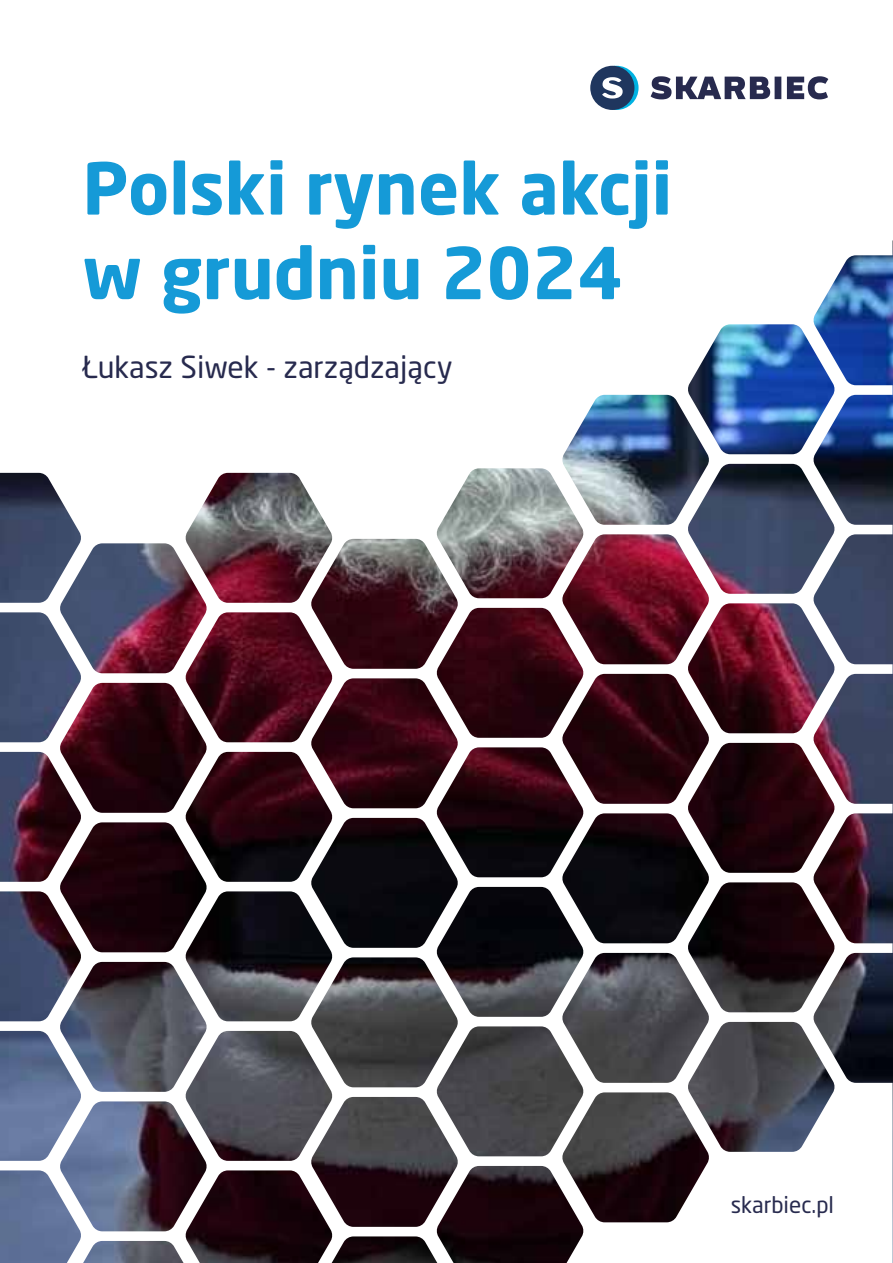
<style>
.page{position:relative;width:893px;height:1263px;background:#fff}
.page>*{position:absolute;margin:0;border:0;box-sizing:border-box;transform-origin:0 0}
.t1{font:700 70.5px/84.6px "Neo Sans Pro";color:#159ad7}
.t2{font:30px "Neo Sans Pro";color:#272a4e}
.t3{font:22.5px "Neo Sans Pro";color:#272a4e}
</style>
<div class="page">
<img style="left:0;top:65px;width:892px;height:1198px">
<svg style="left:594px;top:66px;width:45px;height:44px"></svg>
<div style="left:590px;top:66px;width:44px;height:44px;background:#1f365e;border-radius:50%"></div>
<svg style="left:602px;top:77px;width:21px;height:22px"></svg>
<svg style="left:651px;top:76px;width:177px;height:23px"></svg>
<p class="t1" style="left:82px;top:144px;width:591px">Polski rynek akcji w grudniu 2024</p>
<p class="t2" style="left:82px;top:349px;width:372px">Łukasz Siwek - zarządzający</p>
<p class="t3" style="left:731px;top:1191px;width:105px">skarbiec.pl</p>
</div>
